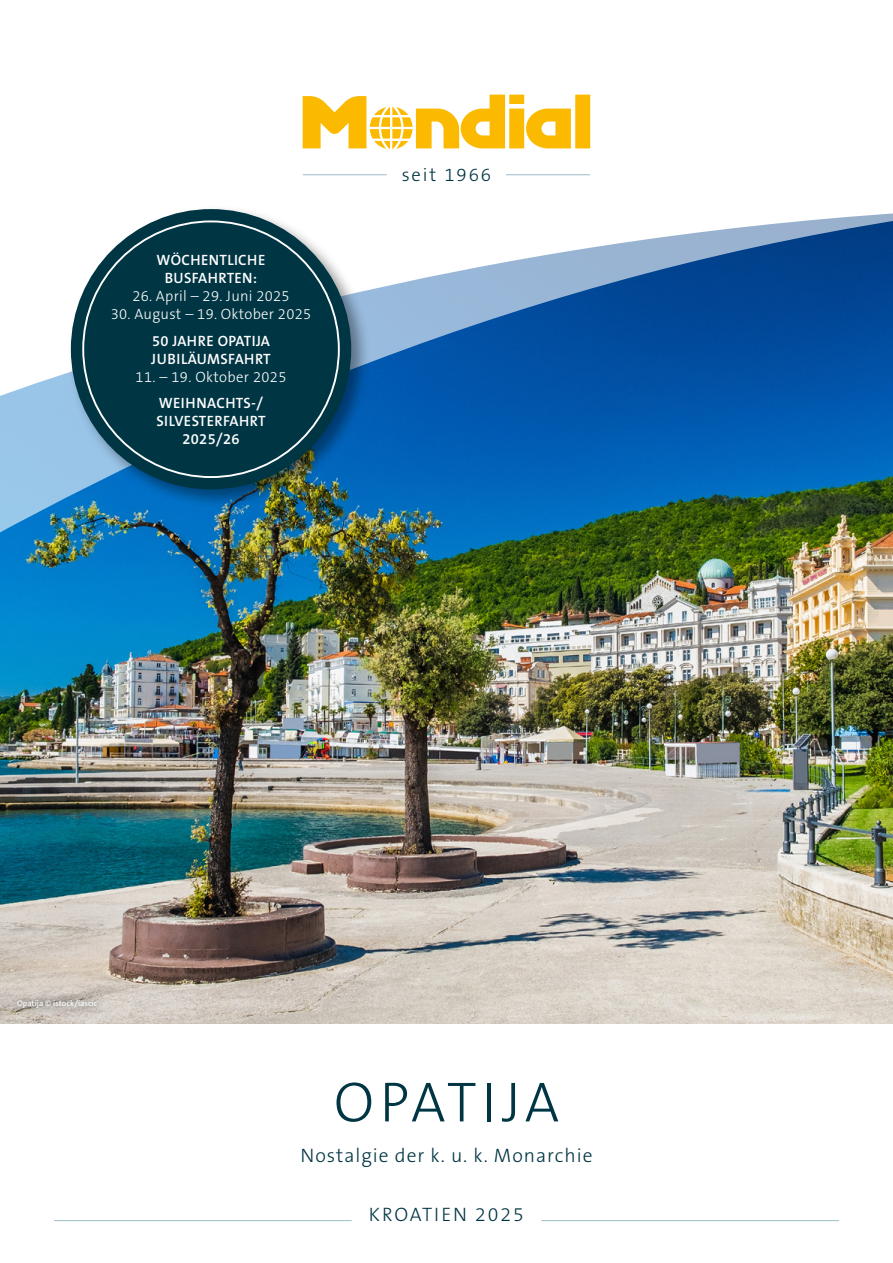
<style>
.page{position:relative;width:893px;height:1263px;background:#fff}
.page>*{position:absolute;margin:0;border:0;box-sizing:border-box;transform-origin:0 0}
.t1{font:300 57px "The Sans B3";letter-spacing:.08em;color:#003543}
.t2{font:300 19.5px "The Sans B3";letter-spacing:.05em;color:#003543}
.t3{font:300 19.5px "The Sans B3";letter-spacing:.1em;color:#003543}
.t4{font:300 18.6px "The Sans B3";letter-spacing:.1em;color:#003543}
.t5{font:600 15px/18px "The Sans B6";letter-spacing:.025em;color:#fff;text-align:center}
.t6{font:300 15px "The Sans B3";letter-spacing:.02em;color:#fff}
.t7{font:600 8.25px "The Sans B6";color:#fff}
</style>
<div class="page">
<img style="left:0;top:599px;width:893px;height:424px">
<img style="left:0;top:94px;width:893px;height:505px">
<svg style="left:303px;top:95px;width:287px;height:54px"></svg>
<hr style="left:506px;top:174px;width:84px;height:1px;background:#9dbbc6">
<hr style="left:303px;top:174px;width:84px;height:1px;background:#9dbbc6">
<div style="left:8px;top:991px;width:98px;height:26px;background:#000;opacity:.75"></div>
<div style="left:67px;top:205px;width:304px;height:304px;background:#000;opacity:.4"></div>
<div style="left:71px;top:209px;width:280px;height:280px;background:#003543;border-radius:50%"></div>
<hr style="left:54px;top:1220px;width:298px;height:1px;background:#9dbbc6">
<hr style="left:541px;top:1220px;width:298px;height:1px;background:#9dbbc6">
<p class="t5" style="left:157px;top:252px;width:110px">WÖCHENTLICHE<br>BUSFAHRTEN:</p>
<p class="t6" style="left:132px;top:288px;width:159px">26. April – 29. Juni 2025</p>
<p class="t6" style="left:111px;top:306px;width:202px">30. August – 19. Oktober 2025</p>
<p class="t5" style="left:151px;top:332px;width:121px;text-align:left">50 JAHRE OPATIJA<br>JUBILÄUMSFAHRT</p>
<p class="t6" style="left:136px;top:369px;width:152px">11. – 19. Oktober 2025</p>
<p class="t5" style="left:156px;top:395px;width:111px">WEIHNACHTS-/<br>SILVESTERFAHRT<br>2025/26</p>
<p class="t4" style="left:402px;top:165px;width:91px">seit 1966</p>
<p class="t7" style="left:17px;top:999px;width:82px">Opatija © istock/iascic</p>
<h1 class="t1" style="left:334px;top:1073px;width:227px">OPATIJA</h1>
<h2 class="t2" style="left:300px;top:1145px;width:294px">Nostalgie der k. u. k. Monarchie</h2>
<h2 class="t3" style="left:369px;top:1204px;width:157px">KROATIEN 2025</h2>
</div>
